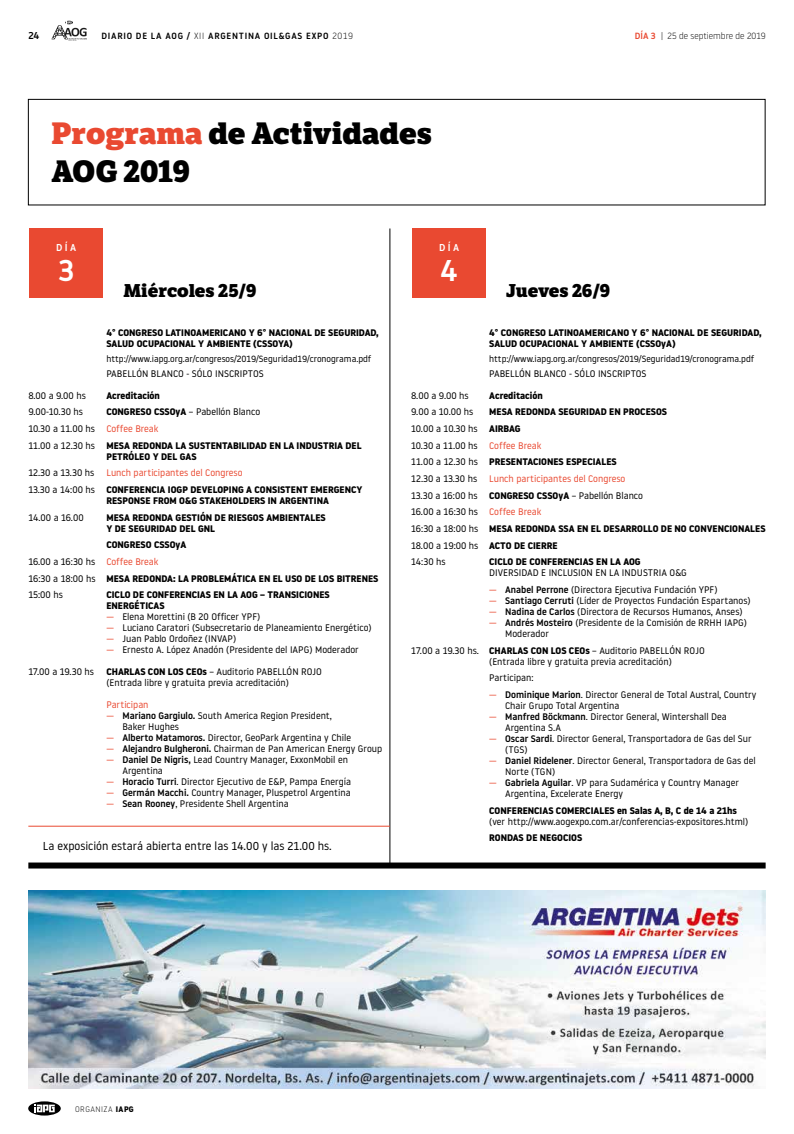
<style>
.page{position:relative;width:794px;height:1134px;background:#fff}
.page>*{position:absolute;margin:0;border:0;box-sizing:border-box;transform-origin:0 0}
.t1{font:800 30px/37.3px "LFT Etica Sheriff";color:#000}
.t2{font:500 30px "Noway";color:#fff}
.t3{font:800 18px "LFT Etica Sheriff";color:#000}
.t4{font:800 18px "LFT Etica Sheriff";letter-spacing:-.02em;color:#000}
.t5{font:11.5px "Noway";color:#000}
.t6{font:500 10px "Noway";letter-spacing:.24em;color:#fff}
.t7{font:500 10px "Noway";color:#000}
.t8{font:9.5px/11px "Noway";color:#000}
.t9{font:700 9.5px/16.7px "Noway";color:#000}
.t10{font:9.5px "Noway";color:#e94931}
.t11{font:9px "Noway";color:#000}
.t12{font:500 9px "Noway";letter-spacing:.08em;color:#000}
.t13{font:300 9px "Noway";color:#000}
.t14{font:300 8px "Noway";letter-spacing:.06em;color:#000}
.s1{font-weight:300}
.s2{font-weight:500;color:#e94931}
.s3{color:#e94931}
.s4{font-weight:400}
.s5{font-weight:400;color:#e94931}
.s6{font-weight:700}
.s7{font-weight:500}
</style>
<div class="page">
<svg style="left:28px;top:1101px;width:33px;height:14px"></svg>
<svg style="left:34px;top:1104px;width:21px;height:8px"></svg>
<svg style="left:51px;top:21px;width:36px;height:20px"></svg>
<hr style="left:390px;top:228px;width:1px;height:640px;background:#000">
<div style="left:28px;top:862px;width:737px;height:6px;background:#000"></div>
<div style="left:28px;top:99px;width:737px;height:106px;border:1px solid #000"></div>
<div style="left:412px;top:228px;width:74px;height:69px;background:#e94931"></div>
<div style="left:29px;top:228px;width:74px;height:69px;background:#e94931"></div>
<hr style="left:28px;top:826px;width:362px;height:1px;background:#e94931">
<img style="left:28px;top:890px;width:737px;height:199px">
<p class="t7" style="left:28px;top:29px;width:13px">24</p>
<p class="t12" style="left:101px;top:30px;width:253px">DIARIO DE LA AOG / <span class="s1">XII</span> ARGENTINA OIL&amp;GAS EXPO <span class="s1">2019</span></p>
<p class="t13" style="left:635px;top:30px;width:132px"><span class="s2">DÍA 3</span> | 25 de septiembre de 2019</p>
<h1 class="t1" style="left:52px;top:115px;width:382px"><span class="s3">Programa</span> de Actividades<br>AOG 2019</h1>
<p class="t6" style="left:56px;top:241px;width:22px">DÍA</p>
<h1 class="t2" style="left:58px;top:250px;width:18px">3</h1>
<p class="t6" style="left:439px;top:241px;width:22px">DÍA</p>
<h1 class="t2" style="left:440px;top:250px;width:19px">4</h1>
<h2 class="t3" style="left:123px;top:280px;width:135px">Miércoles 25/9</h2>
<h2 class="t4" style="left:506px;top:280px;width:106px">Jueves 26/9</h2>
<p class="t9" style="left:106px;top:327px;width:274px;line-height:11px">4° CONGRESO LATINOAMERICANO Y 6° NACIONAL DE SEGURIDAD,<br>SALUD OCUPACIONAL Y AMBIENTE (CSSOYA)</p>
<p class="t11" style="left:106px;top:352px;width:266px">http://www.iapg.org.ar/congresos/2019/Seguridad19/cronograma.pdf</p>
<p class="t8" style="left:106px;top:367px;width:159px">PABELLÓN BLANCO - SÓLO INSCRIPTOS</p>
<p class="t9" style="left:489px;top:327px;width:274px;line-height:11px">4° CONGRESO LATINOAMERICANO Y 6° NACIONAL DE SEGURIDAD,<br>SALUD OCUPACIONAL Y AMBIENTE (CSSOyA)</p>
<p class="t11" style="left:489px;top:352px;width:266px">http://www.iapg.org.ar/congresos/2019/Seguridad19/cronograma.pdf</p>
<p class="t8" style="left:489px;top:367px;width:159px">PABELLÓN BLANCO - SÓLO INSCRIPTOS</p>
<p class="t8" style="left:28px;top:389px;width:59px">8.00 a 9.00 hs</p>
<p class="t9" style="left:106px;top:387px;width:55px">Acreditación</p>
<p class="t8" style="left:28px;top:406px;width:56px">9.00-10.30 hs</p>
<p class="t9" style="left:28px;top:404px;width:335px;text-indent:78px">CONGRESO CSSOyA <span class="s4">– Pabellón Blanco<br>10.30 a 11.00 hs</span> <span class="s5">Coffee Break<br></span><span class="s4">11.00 a 12.30 hs</span> MESA REDONDA LA SUSTENTABILIDAD EN LA INDUSTRIA DEL</p>
<p class="t9" style="left:106px;top:448px;width:92px">PETRÓLEO Y DEL GAS</p>
<p class="t8" style="left:28px;top:467px;width:67px">12.30 a 13.30 hs</p>
<p class="t9" style="left:28px;top:465px;width:336px;text-indent:78px"><span class="s5">Lunch participantes del Congreso<br></span><span class="s4">13.30 a 14:00 hs</span> CONFERENCIA IOGP DEVELOPING A CONSISTENT EMERGENCY</p>
<p class="t9" style="left:106px;top:492px;width:224px">RESPONSE FROM O&amp;G STAKEHOLDERS IN ARGENTINA</p>
<p class="t8" style="left:28px;top:511px;width:57px">14.00 a 16.00</p>
<p class="t9" style="left:106px;top:512px;width:221px;line-height:11px">MESA REDONDA GESTIÓN DE RIESGOS AMBIENTALES<br>Y DE SEGURIDAD DEL GNL</p>
<p class="t9" style="left:28px;top:537px;width:351px;text-indent:78px">CONGRESO CSSOyA<br><span class="s4">16.00 a 16:30 hs</span> <span class="s5">Coffee Break<br></span><span class="s4">16:30 a 18:00 hs</span> MESA REDONDA: LA PROBLEMÁTICA EN EL USO DE LOS BITRENES<br><span class="s4">15:00 hs</span></p>
<p class="t9" style="left:106px;top:590px;width:225px;line-height:11px">CICLO DE CONFERENCIAS EN LA AOG – TRANSICIONES<br>ENERGÉTICAS</p>
<p class="t8" style="left:106px;top:611px;width:155px"><span class="s3">—</span> Elena Morettini (B 20 Officer YPF)</p>
<p class="t8" style="left:106px;top:622px;width:267px"><span class="s3">—</span> Luciano Caratori (Subsecretario de Planeamiento Energético)</p>
<p class="t8" style="left:106px;top:633px;width:131px"><span class="s3">—</span> Juan Pablo Ordoñez (INVAP)</p>
<p class="t8" style="left:106px;top:644px;width:254px"><span class="s3">—</span> Ernesto A. López Anadón (Presidente del IAPG) Moderador</p>
<p class="t8" style="left:28px;top:666px;width:67px">17.00 a 19.30 hs</p>
<p class="t8" style="left:106px;top:666px;width:217px"><span class="s6">CHARLAS CON LOS CEOs</span> – Auditorio PABELLÓN ROJO (Entrada libre y gratuita previa acreditación)</p>
<p class="t10" style="left:106px;top:699px;width:44px">Participan</p>
<p class="t8" style="left:122px;top:710px;width:211px;text-indent:-16px"><span class="s3">—</span> <span class="s7">Mariano Gargiulo.</span> South America Region President,<br>Baker Hughes</p>
<p class="t8" style="left:106px;top:732px;width:246px"><span class="s3">—</span> <span class="s7">Alberto Matamoros.</span> Director, GeoPark Argentina y Chile</p>
<p class="t8" style="left:106px;top:743px;width:277px"><span class="s3">—</span> <span class="s7">Alejandro Bulgheroni.</span> Chairman de Pan American Energy Group</p>
<p class="t8" style="left:122px;top:754px;width:227px;text-indent:-16px"><span class="s3">—</span> <span class="s7">Daniel De Nigris,</span> Lead Country Manager, ExxonMobil en<br>Argentina</p>
<p class="t8" style="left:106px;top:776px;width:246px"><span class="s3">—</span> <span class="s7">Horacio Turri</span>. Director Ejecutivo de E&amp;P, Pampa Energía</p>
<p class="t8" style="left:106px;top:787px;width:246px"><span class="s3">—</span> <span class="s7">Germán Macchi.</span> Country Manager, Pluspetrol Argentina</p>
<p class="t8" style="left:106px;top:798px;width:184px"><span class="s3">—</span> <span class="s7">Sean Rooney</span>, Presidente Shell Argentina</p>
<p class="t5" style="left:43px;top:838px;width:290px">La exposición estará abierta entre las 14.00 y las 21.00 hs.</p>
<p class="t8" style="left:411px;top:389px;width:59px">8.00 a 9.00 hs</p>
<p class="t9" style="left:489px;top:387px;width:55px">Acreditación</p>
<p class="t8" style="left:411px;top:406px;width:64px">9.00 a 10.00 hs</p>
<p class="t9" style="left:411px;top:404px;width:257px;text-indent:78px">MESA REDONDA SEGURIDAD EN PROCESOS<br><span class="s4">10.00 a 10.30 hs</span> AIRBAG<br><span class="s4">10.30 a 11.00 hs</span> <span class="s5">Coffee Break<br></span><span class="s4">11.00 a 12.30 hs</span> PRESENTACIONES ESPECIALES<br><span class="s4">12.30 a 13.30 hs</span></p>
<p class="t8" style="left:411px;top:470px;width:356px;line-height:16.7px;text-indent:78px"><span class="s3">Lunch participantes del Congreso<br></span>13.30 a 16:00 hs <span class="s6">CONGRESO CSSOyA</span> – Pabellón Blanco<br>16.00 a 16:30 hs <span class="s3">Coffee Break<br></span>16:30 a 18:00 hs <span class="s6">MESA REDONDA SSA EN EL DESARROLLO DE NO CONVENCIONALES </span>18.00 a 19:00 hs <span class="s6">ACTO DE CIERRE<br></span>14:30 hs</p>
<p class="t9" style="left:489px;top:554px;width:153px">CICLO DE CONFERENCIAS EN LA AOG</p>
<p class="t8" style="left:489px;top:567px;width:199px">DIVERSIDAD E INCLUSION EN LA INDUSTRIA O&amp;G</p>
<p class="t8" style="left:489px;top:584px;width:230px"><span class="s3">—</span> <span class="s7">Anabel Perrone</span> (Directora Ejecutiva Fundación YPF)</p>
<p class="t8" style="left:489px;top:595px;width:263px"><span class="s3">—</span> <span class="s7">Santiago Cerruti</span> (Líder de Proyectos Fundación Espartanos)</p>
<p class="t8" style="left:489px;top:606px;width:255px"><span class="s3">—</span> <span class="s7">Nadina de Carlos</span> (Directora de Recursos Humanos, Anses)</p>
<p class="t8" style="left:505px;top:617px;width:243px;text-indent:-16px"><span class="s3">—</span> <span class="s7">Andrés Mosteiro</span> (Presidente de la Comisión de RRHH IAPG)<br>Moderador</p>
<p class="t8" style="left:489px;top:644px;width:217px;text-indent:-78px">17.00 a 19.30 hs. <span class="s6">CHARLAS CON LOS CEOs</span> – Auditorio PABELLÓN ROJO (Entrada libre y gratuita previa acreditación)</p>
<p class="t8" style="left:489px;top:672px;width:46px">Participan:</p>
<p class="t8" style="left:505px;top:689px;width:253px;text-indent:-16px"><span class="s3">—</span> <span class="s7">Dominique Marion</span>. Director General de Total Austral, Country<br>Chair Grupo Total Argentina</p>
<p class="t8" style="left:505px;top:711px;width:223px;text-indent:-16px"><span class="s3">—</span> <span class="s7">Manfred Böckmann</span>. Director General, Wintershall Dea<br>Argentina S.A</p>
<p class="t8" style="left:505px;top:733px;width:248px;text-indent:-16px"><span class="s3">—</span> <span class="s7">Oscar Sardi</span>. Director General, Transportadora de Gas del Sur (TGS)</p>
<p class="t8" style="left:505px;top:755px;width:252px;text-indent:-16px"><span class="s3">—</span> <span class="s7">Daniel Ridelener</span>. Director General, Transportadora de Gas del<br>Norte (TGN)</p>
<p class="t8" style="left:505px;top:777px;width:235px;text-indent:-16px"><span class="s3">—</span> <span class="s7">Gabriela Aguilar</span>. VP para Sudamérica y Country Manager<br>Argentina, Excelerate Energy</p>
<p class="t9" style="left:489px;top:802px;width:249px">CONFERENCIAS COMERCIALES en Salas A, B, C de 14 a 21hs</p>
<p class="t8" style="left:489px;top:815px;width:260px">(ver http://www.aogexpo.com.ar/conferencias-expositores.html)</p>
<p class="t9" style="left:489px;top:830px;width:95px">RONDAS DE NEGOCIOS</p>
<p class="t14" style="left:75px;top:1104px;width:60px">ORGANIZA <span class="s6">IAPG</span></p>
</div>
